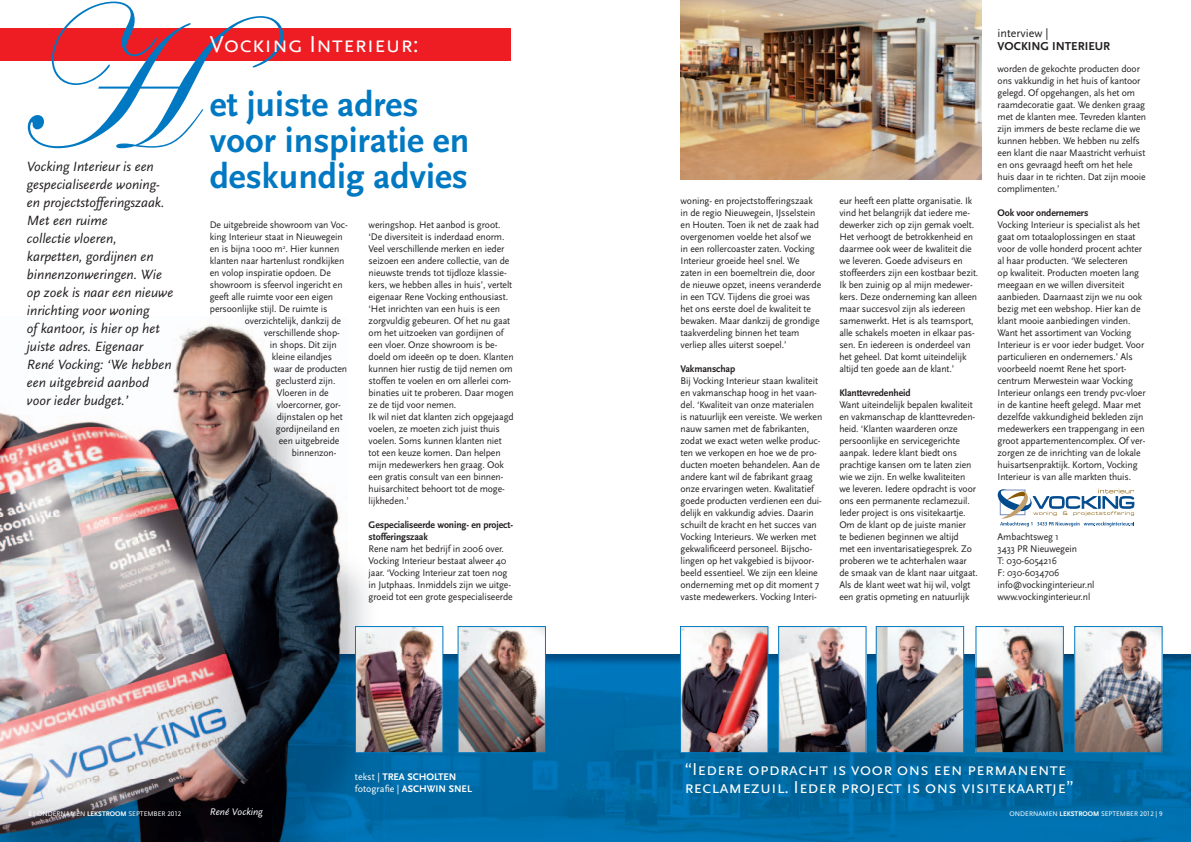
<style>
.page{position:relative;width:1191px;height:842px;background:#fff}
.page>*{position:absolute;margin:0;border:0;box-sizing:border-box;transform-origin:0 0}
.t1{font:204.8px "Edwardian Scr ITC Regu Alte";color:#0079c2}
.t2{font:700 36px/36px "Scala Sans";color:#0079c2}
.t3{font:24px "Scala Sans Caps";color:#fff}
.t4{font:18px/18px "Scala Sans Caps";color:#fff}
.t5{font:italic 14px/18px "Scala Sans";color:#231f20}
.t6{font:700 12px "Scala Sans";color:#231f20}
.t7{font:12px "Scala Sans";color:#231f20}
.t8{font:10px/12px "Scala Sans";letter-spacing:-.01em;color:#231f20}
.t9{font:700 10px/12px "Scala Sans";letter-spacing:-.01em;color:#231f20}
.t10{font:700 10px/12px "Scala Sans";color:#fff}
.t11{font:italic 10px "Scala Sans";color:#fff}
.t12{font:7px "Scala Sans Caps";color:#fff}
.s1{font-weight:400}
.s2{font-family:"Scala Sans";font-weight:700}
</style>
<div class="page">
<img style="left:680px;top:0;width:301px;height:179px">
<img style="left:384px;top:655px;width:807px;height:187px">
<img style="left:347px;top:564px;width:37px;height:278px">
<img style="left:0;top:324px;width:347px;height:518px">
<img style="left:0;top:655px;width:347px;height:1px">
<div style="left:0;top:28px;width:510px;height:33px;background:#ee1d23"></div>
<img style="left:680px;top:626px;width:88px;height:127px">
<img style="left:355px;top:626px;width:88px;height:127px">
<img style="left:778px;top:626px;width:88px;height:127px">
<img style="left:457px;top:626px;width:89px;height:127px">
<img style="left:875px;top:626px;width:89px;height:127px">
<img style="left:975px;top:626px;width:88px;height:127px">
<img style="left:1074px;top:626px;width:88px;height:127px">
<svg style="left:997px;top:489px;width:137px;height:37px"></svg>
<h1 class="t1" style="left:10px;top:-30px;width:174px">H</h1>
<h3 class="t3" style="left:210px;top:31px;width:210px">Vocking Interieur:</h3>
<h2 class="t2" style="left:210px;top:87px;width:261px">et juiste adres voor inspiratie en deskundig advies</h2>
<p class="t5" style="left:27px;top:157px;width:148px">Vocking Interieur is een gespecialiseerde woning&shy;en projectstofferingszaak.<br>Met een ruime<br>collectie vloeren, karpetten, gordijnen en binnenzonweringen. Wie op zoek is naar een nieuwe inrichting voor woning<br>of kantoor, is hier op het juiste adres. Eigenaar<br>René Vocking: ‘We hebben een uitgebreid aanbod voor ieder budget.’</p>
<p class="t8" style="left:210px;top:219px;width:139px">De uitgebreide showroom van Voc&shy;king Interieur staat in Nieuwegein en is bijna 1000 m<sup>2</sup>. Hier kunnen klanten naar hartenlust rondkijken en volop inspiratie opdoen. De showroom is sfeervol ingericht en geeft alle ruimte voor een eigen persoonlijke stijl. De ruimte is</p>
<p class="t8" style="left:245px;top:315px;width:98px">overzichtelijk, dankzij de</p>
<p class="t8" style="left:264px;top:327px;width:77px">verschillende shop-</p>
<p class="t8" style="left:270px;top:339px;width:68px">in shops. Dit zijn</p>
<p class="t8" style="left:272px;top:351px;width:62px">kleine eilandjes</p>
<p class="t8" style="left:274px;top:363px;width:75px">waar de producten</p>
<p class="t8" style="left:276px;top:375px;width:61px">geclusterd zijn.</p>
<p class="t8" style="left:277px;top:387px;width:53px">Vloeren in de</p>
<p class="t8" style="left:277px;top:399px;width:66px">vloercorner, gor-</p>
<p class="t8" style="left:277px;top:411px;width:67px">dijnstalen op het</p>
<p class="t8" style="left:276px;top:423px;width:65px">gordijneiland en</p>
<p class="t8" style="left:279px;top:435px;width:62px">een uitgebreide</p>
<p class="t8" style="left:292px;top:447px;width:46px">binnenzon-</p>
<p class="t8" style="left:369px;top:219px;width:147px">weringshop. Het aanbod is groot. ‘De diversiteit is inderdaad enorm.<br>Veel verschillende merken en ieder seizoen een andere collectie, van de nieuwste trends tot tijdloze klassie&shy;kers, we hebben alles in huis’, vertelt eigenaar Rene Vocking enthousiast. ‘Het inrichten van een huis is een zorgvuldig gebeuren. Of het nu gaat om het uitzoeken van gordijnen of een vloer. Onze showroom is be&shy;doeld om ideeën op te doen. Klanten kunnen hier rustig de tijd nemen om stoffen te voelen en om allerlei com&shy;binaties uit te proberen. Daar mogen ze de tijd voor nemen.<br>Ik wil niet dat klanten zich opgejaagd voelen, ze moeten zich juist thuis voelen. Soms kunnen klanten niet tot een keuze komen. Dan helpen mijn medewerkers hen graag. Ook een gratis consult van een binnen&shy;huisarchitect behoort tot de moge&shy;lijkheden.’</p>
<p class="t9" style="left:369px;top:519px;width:146px">Gespecialiseerde woning- en project&shy;stofferingszaak</p>
<p class="t8" style="left:369px;top:543px;width:145px">Rene nam het bedrijf in 2006 over.<br>Vocking Interieur bestaat alweer 40 jaar. ‘Vocking Interieur zat toen nog in Jutphaas. Inmiddels zijn we uitge&shy;groeid tot een grote gespecialiseerde</p>
<p class="t8" style="left:680px;top:195px;width:142px">woning- en projectstofferingszaak in de regio Nieuwegein, IJsselstein en Houten. Toen ik net de zaak had overgenomen voelde het alsof we in een rollercoaster zaten. Vocking Interieur groeide heel snel. We zaten in een boemeltrein die, door de nieuwe opzet, ineens veranderde in een TGV. Tijdens die groei was het ons eerste doel de kwaliteit te bewaken. Maar dankzij de grondige taakverdeling binnen het team verliep alles uiterst soepel.’</p>
<p class="t9" style="left:680px;top:363px;width:56px">Vakmanschap</p>
<p class="t8" style="left:680px;top:375px;width:143px">Bij Vocking Interieur staan kwaliteit en vakmanschap hoog in het vaan&shy;del. ‘Kwaliteit van onze materialen is natuurlijk een vereiste. We werken nauw samen met de fabrikanten, zodat we exact weten welke produc&shy;ten we verkopen en hoe we de pro&shy;ducten moeten behandelen. Aan de andere kant wil de fabrikant graag onze ervaringen weten. Kwalitatief goede producten verdienen een dui&shy;delijk en vakkundig advies. Daarin schuilt de kracht en het succes van Vocking Interieurs. We werken met gekwalificeerd personeel. Bijscho&shy;lingen op het vakgebied is bijvoor&shy;beeld essentieel. We zijn een kleine onderneming met op dit moment 7 vaste medewerkers. Vocking Interi-</p>
<p class="t8" style="left:839px;top:195px;width:140px">eur heeft een platte organisatie. Ik vind het belangrijk dat iedere me&shy;dewerker zich op zijn gemak voelt.<br>Het verhoogt de betrokkenheid en daarmee ook weer de kwaliteit die we leveren. Goede adviseurs en stoffeerders zijn een kostbaar bezit.<br>Ik ben zuinig op al mijn medewer&shy;kers. Deze onderneming kan alleen maar succesvol zijn als iedereen samenwerkt. Het is als teamsport, alle schakels moeten in elkaar pas&shy;sen. En iedereen is onderdeel van het geheel. Dat komt uiteindelijk altijd ten goede aan de klant.’</p>
<p class="t9" style="left:839px;top:387px;width:73px">Klanttevredenheid</p>
<p class="t8" style="left:839px;top:399px;width:140px">Want uiteindelijk bepalen kwaliteit en vakmanschap de klanttevreden&shy;heid. ‘Klanten waarderen onze persoonlijke en servicegerichte aanpak. Iedere klant biedt ons prachtige kansen om te laten zien wie we zijn. En welke kwaliteiten we leveren. Iedere opdracht is voor ons een permanente reclamezuil.<br>Ieder project is ons visitekaartje.<br>Om de klant op de juiste manier<br>te bedienen beginnen we altijd<br>met een inventarisatiegesprek. Zo proberen we te achterhalen waar de smaak van de klant naar uitgaat.<br>Als de klant weet wat hij wil, volgt een gratis opmeting en natuurlijk</p>
<p class="t7" style="left:997px;top:27px;width:52px">interview |</p>
<p class="t6" style="left:997px;top:40px;width:114px">VOCKING INTERIEUR</p>
<p class="t8" style="left:997px;top:63px;width:150px">worden de gekochte producten door ons vakkundig in het huis of kantoor gelegd. Of opgehangen, als het om raamdecoratie gaat. We denken graag met de klanten mee. Tevreden klanten zijn immers de beste reclame die we kunnen hebben. We hebben nu zelfs een klant die naar Maastricht verhuist en ons gevraagd heeft om het hele huis daar in te richten. Dat zijn mooie complimenten.’</p>
<p class="t9" style="left:997px;top:207px;width:92px">Ook voor ondernemers</p>
<p class="t8" style="left:997px;top:219px;width:150px">Vocking Interieur is specialist als het gaat om totaaloplossingen en staat voor de volle honderd procent achter al haar producten. ‘We selecteren<br>op kwaliteit. Producten moeten lang meegaan en we willen diversiteit aanbieden. Daarnaast zijn we nu ook bezig met een webshop. Hier kan de klant mooie aanbiedingen vinden.<br>Want het assortiment van Vocking Interieur is er voor ieder budget. Voor particulieren en ondernemers.’ Als voorbeeld noemt Rene het sport&shy;centrum Merwestein waar Vocking Interieur onlangs een trendy pvc-vloer in de kantine heeft gelegd. Maar met dezelfde vakkundigheid bekleden zijn medewerkers een trappengang in een groot appartementencomplex. Of ver&shy;zorgen ze de inrichting van de lokale huisartsenpraktijk. Kortom, Vocking Interieur is van alle markten thuis.</p>
<p class="t8" style="left:997px;top:531px;width:98px">Ambachtsweg 1<br>3433 PR Nieuwegein<br>T: 030-6054216<br>F: 030-6034706 info@vockinginterieur.nl www.vockinginterieur.nl</p>
<p class="t10" style="left:355px;top:771px;width:118px"><span class="s1">tekst |</span> TREA SCHOLTEN <span class="s1">fotografie |</span> ASCHWIN SNEL</p>
<h3 class="t4" style="left:684px;top:761px;width:391px">“Iedere opdracht is voor ons een permanente reclamezuil. Ieder project is ons visitekaartje”</h3>
<p class="t11" style="left:210px;top:806px;width:54px">René Vocking</p>
<p class="t12" style="left:28px;top:810px;width:154px">8 | ONDERNAMEN <span class="s2">LEKSTROOM</span> SEPTEMBER 2012</p>
<p class="t12" style="left:1009px;top:810px;width:154px">ONDERNAMEN <span class="s2">LEKSTROOM</span> SEPTEMBER 2012 | 9</p>
</div>
